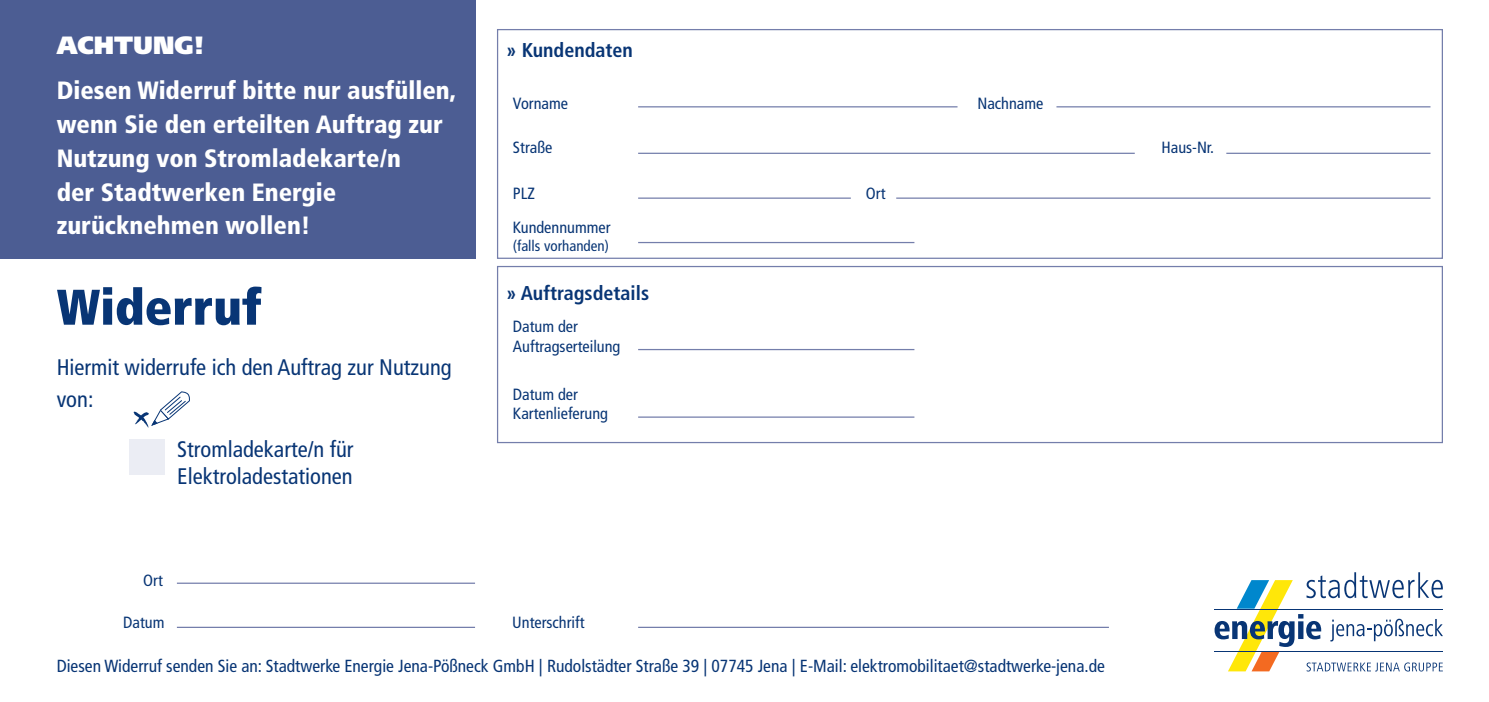
<style>
.page{position:relative;width:1489px;height:702px;background:#fff}
.page>*{position:absolute;margin:0;border:0;box-sizing:border-box;transform-origin:0 0}
.t1{font:900 condensed 50px "Frutiger LT Std";color:#083575}
.t2{font:900 condensed 25px/33.8px "Frutiger LT Std";color:#fff}
.t3{font:900 25px "Frutiger LT Std";color:#fff}
.t4{font:condensed 22.5px/32.5px "Frutiger LT Std";color:#083575}
.t5{font:700 condensed 20px "Frutiger LT Std";color:#083575}
.t6{font:condensed 17.5px "Frutiger LT Std";color:#083575}
.t7{font:condensed 16.25px/19.5px "Frutiger LT Std";color:#083575}
.t8{font:condensed 15px "Frutiger LT Std";color:#083575}
</style>
<div class="page">
<div style="left:0;top:0;width:475px;height:259px;background:#4c5d93"></div>
<div style="left:130px;top:439px;width:35px;height:35px;background:#ebedf4"></div>
<div style="left:497px;top:29px;width:945px;height:230px;border:1px solid #747eab"></div>
<div style="left:497px;top:266px;width:945px;height:177px;border:1px solid #747eab"></div>
<svg style="left:133px;top:392px;width:57px;height:35px"></svg>
<hr style="left:177px;top:582px;width:298px;height:1px;background:#747eab">
<hr style="left:177px;top:626px;width:298px;height:2px;background:#747eab">
<hr style="left:638px;top:626px;width:470px;height:2px;background:#747eab">
<hr style="left:638px;top:349px;width:276px;height:1px;background:#747eab">
<hr style="left:638px;top:416px;width:276px;height:1px;background:#747eab">
<hr style="left:638px;top:197px;width:212px;height:2px;background:#747eab">
<hr style="left:638px;top:242px;width:276px;height:1px;background:#747eab">
<hr style="left:638px;top:153px;width:496px;height:1px;background:#747eab">
<hr style="left:638px;top:106px;width:319px;height:1px;background:#747eab">
<hr style="left:1056px;top:106px;width:374px;height:1px;background:#747eab">
<hr style="left:1226px;top:153px;width:204px;height:1px;background:#747eab">
<hr style="left:896px;top:197px;width:534px;height:2px;background:#747eab">
<svg style="left:1214px;top:572px;width:228px;height:99px"></svg>
<hr style="left:1214px;top:650px;width:228px;height:1px;background:#083575">
<hr style="left:1214px;top:608px;width:228px;height:1px;background:#083575">
<h2 class="t3" style="left:57px;top:30px;width:149px">ACHTUNG!</h2>
<h2 class="t2" style="left:57px;top:74px;width:401px">Diesen Widerruf bitte nur ausfüllen, wenn Sie den erteilten Auftrag zur<br>Nutzung von Stromladekarte/n<br>der Stadtwerken Energie zurücknehmen wollen!</h2>
<h1 class="t1" style="left:57px;top:277px;width:206px">Widerruf</h1>
<p class="t4" style="left:57px;top:351px;width:396px">Hiermit widerrufe ich den Auftrag zur Nutzung von:</p>
<p class="t4" style="left:177px;top:436px;width:178px;line-height:27px">Stromladekarte/n für<br>Elektroladestationen</p>
<p class="t7" style="left:143px;top:570px;width:21px">Ort</p>
<p class="t5" style="left:506px;top:39px;width:128px">» Kundendaten</p>
<p class="t7" style="left:513px;top:93px;width:57px">Vorname</p>
<p class="t7" style="left:977px;top:93px;width:67px">Nachname</p>
<p class="t7" style="left:513px;top:137px;width:41px">Straße</p>
<p class="t7" style="left:1161px;top:137px;width:54px">Haus-Nr.</p>
<p class="t7" style="left:513px;top:183px;width:23px">PLZ</p>
<p class="t7" style="left:866px;top:183px;width:21px">Ort</p>
<p class="t7" style="left:513px;top:217px;width:99px">Kundennummer</p>
<p class="t8" style="left:513px;top:236px;width:97px">(falls vorhanden)</p>
<p class="t5" style="left:506px;top:281px;width:144px">» Auftragsdetails</p>
<p class="t7" style="left:513px;top:317px;width:109px">Datum der<br>Auftragserteilung</p>
<p class="t7" style="left:513px;top:384px;width:97px">Datum der<br>Kartenlieferung</p>
<p class="t7" style="left:123px;top:613px;width:43px">Datum</p>
<p class="t7" style="left:512px;top:613px;width:74px">Unterschrift</p>
<p class="t6" style="left:57px;top:655px;width:1049px">Diesen Widerruf senden Sie an: Stadtwerke Energie Jena-Pößneck GmbH | Rudolstädter Straße 39 | 07745 Jena | E-Mail: elektromobilitaet@stadtwerke-jena.de</p>
</div>
